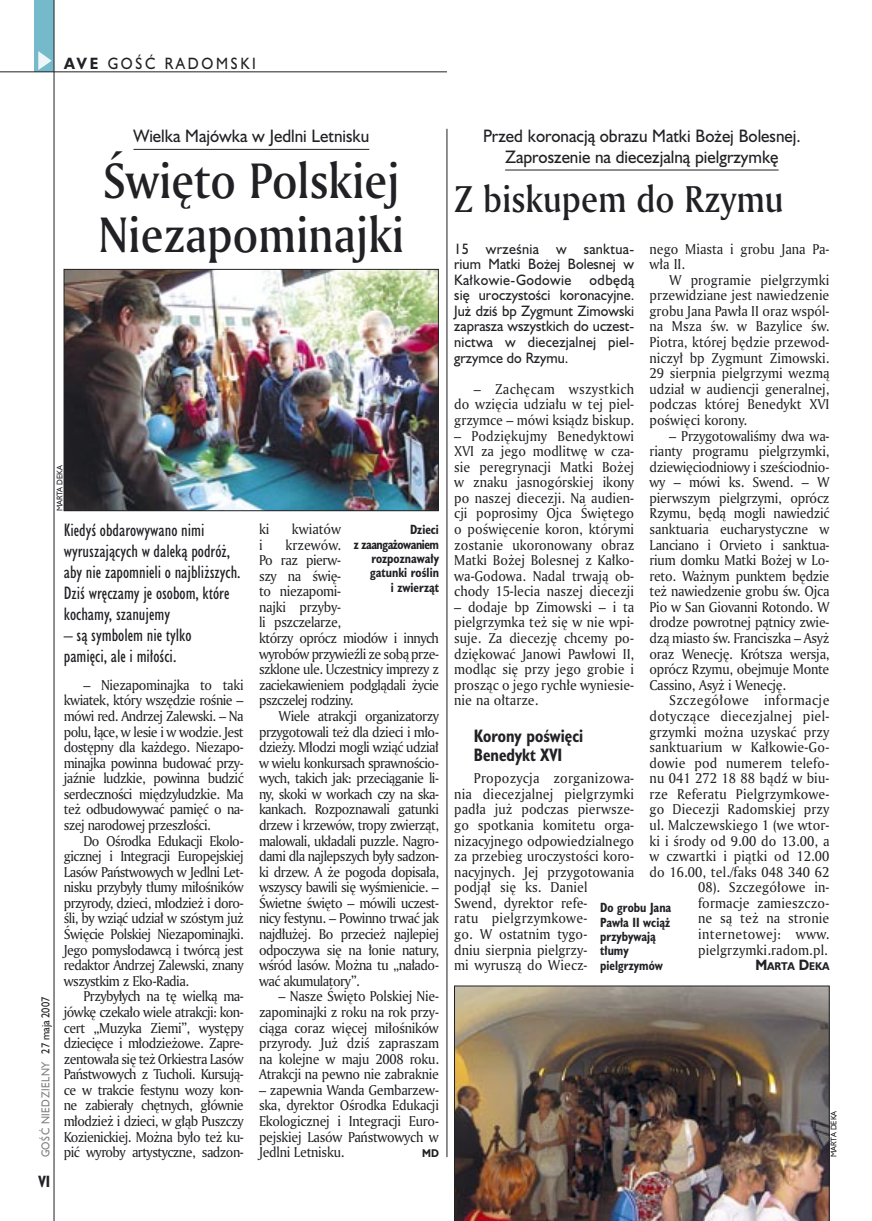
<style>
.page{position:relative;width:872px;height:1221px;background:#fff}
.page>*{position:absolute;margin:0;border:0;box-sizing:border-box;transform-origin:0 0}
._05a_tytyl_AmMd_32_pt{font:48px/54px "Amerigo Md PL";color:#212125;scale:.9 1}
._05-9_tytyl_AmMd_24_pt{font:36px "Amerigo Md PL";color:#212125;scale:.9 1}
._06-4_lead_lokal_HuCn_11_pt{font:16.5px/21px "Humanst 521 Cn PL";color:#212125}
._04-3_nadtytul_lokal{font:16.5px/21px "Humanst 521 PL";color:#212125;text-align:center;scale:.94 1}
._04_srodtytul_HuCB_11_pt{font:700 16.5px/19.5px "Humanst 521 Cn PL";color:#212125;scale:.94 1}
._15a_temat_lewo{font:15px "Humanst 521 PL";letter-spacing:.2em;color:#212125;scale:.9 1}
._16_pagina_lewa{font:700 15px "Humanst 521 Cn PL";color:#212125;scale:.94 1}
._01_body_tekst{font:13.8px/15.6px "Amerigo PL";color:#212125;text-align:justify;scale:.94 1}
._01_body_tekst-2{font:13.8px/15.6px "Amerigo PL";letter-spacing:-.04em;color:#212125;scale:.94 1}
._06-5_lead_lokal_maly_Hu_9_pt{font:13.8px/15.6px "Humanst 521 PL";letter-spacing:.015em;color:#212125;text-align:justify;scale:.94 1}
._09_podpis_zdjecia_HuCnB{font:700 12.3px/14.4px "Humanst 521 Cn PL";color:#212125;text-align:right;scale:.94 1}
._18a_data_lewa_GOSC{font:10.5px "Humanst 521 PL";letter-spacing:.05em;color:#7f7f83;scale:.9 1}
._18_data_lewa{font:10.5px "Humanst 521 PL";color:#212125;scale:.9 1}
._12a_autor_na_koncu_HuBd{font:700 10.35px "Humanst 521 PL";color:#212125;scale:.9 1}
._01_body_tekst-3{font:700 10.35px "Humanst 521 PL";color:#212125;scale:.9 1}
._09a_autor_zdjecia_Hu_5_pt{font:7.5px "Humanst 521 PL";color:#212125;scale:.94 1}
.s1{font-weight:700}
.s2{font-size:13.8px}
</style>
<div class="page">
<div style="left:35px;top:0;width:19px;height:72px;background:#75baca"></div>
<svg style="left:38px;top:51px;width:14px;height:19px"></svg>
<hr style="left:54px;top:0;width:1px;height:1220px;background:#212125">
<hr style="left:0;top:72px;width:447px;height:1px;background:#212125">
<hr style="left:133px;top:149px;width:236px;height:1px;background:#212125">
<img style="left:66px;top:271px;width:370px;height:238px">
<div style="left:64px;top:269px;width:374px;height:242px;border:1px solid #212125"></div>
<hr style="left:505px;top:170px;width:273px;height:1px;background:#212125">
<img style="left:454px;top:985px;width:375px;height:235px">
<hr style="left:447px;top:129px;width:1px;height:1027px;background:#212125">
<p class="_15a_temat_lewo" style="left:64px;top:53px;width:215px"><span class="s1">AVE</span> GOŚĆ RADOMSKI</p>
<p class="_04-3_nadtytul_lokal" style="left:133px;top:125px;width:252px">Wielka Majówka w Jedlni Letnisku</p>
<p class="_05a_tytyl_AmMd_32_pt" style="left:98px;top:153px;width:341px">Święto Polskiej<br>Niezapominajki</p>
<p class="_09a_autor_zdjecia_Hu_5_pt" style="left:54px;top:511px;width:51px;rotate:-90deg">MARTA DEKA</p>
<p class="_18_data_lewa" style="left:38px;top:1053px;width:64px;rotate:-90deg">27 maja 2007</p>
<p class="_18a_data_lewa_GOSC" style="left:38px;top:1157px;width:108px;rotate:-90deg">GOŚĆ NIEDZIELNY</p>
<p class="_16_pagina_lewa" style="left:38px;top:1170px;width:14px">VI</p>
<p class="_06-4_lead_lokal_HuCn_11_pt" style="left:64px;top:519px;width:178px">Kiedyś obdarowywano nimi wyruszających w daleką podróż, aby nie zapomnieli o najbliższych.<br>Dziś wręczamy je osobom, które kochamy, szanujemy</p>
<p class="_06-4_lead_lokal_HuCn_11_pt" style="left:64px;top:624px;width:129px">– są symbolem nie tylko pamięci, ale i miłości.</p>
<p class="_01_body_tekst" style="left:64px;top:676px;width:193px;text-indent:20px">– Niezapominajka to taki kwiatek, który wszędzie rośnie – mówi red. Andrzej Zalewski. – Na polu, łące, w lesie i w wodzie. Jest dostępny dla każdego. Niezapo&shy;minajka powinna budować przy&shy;jaźnie ludzkie, powinna budzić serdeczności międzyludzkie. Ma też odbudowywać pamięć o na&shy;szej narodowej przeszłości.</p>
<p class="_01_body_tekst" style="left:64px;top:832px;width:193px;text-indent:20px">Do Ośrodka Edukacji Ekolo&shy;gicznej i Integracji Europejskiej Lasów Państwowych w Jedlni Let&shy;nisku przybyły tłumy miłośników przyrody, dzieci, młodzież i doro&shy;śli, by wziąć udział w szóstym już Święcie Polskiej Niezapominajki.<br>Jego pomysłodawcą i twórcą jest redaktor Andrzej Zalewski, znany wszystkim z Eko-Radia.</p>
<p class="_01_body_tekst" style="left:64px;top:988px;width:193px;text-indent:20px">Przybyłych na tę wielką ma&shy;jówkę czekało wiele atrakcji: kon&shy;cert „Muzyka Ziemi”, występy dziecięce i młodzieżowe. Zapre&shy;zentowała się też Orkiestra Lasów Państwowych z Tucholi. Kursują&shy;ce w trakcie festynu wozy kon&shy;ne zabierały chętnych, głównie młodzież i dzieci, w głąb Puszczy Kozienickiej. Można było też ku&shy;pić wyroby artystyczne, sadzon-</p>
<p class="_01_body_tekst" style="left:259px;top:521px;width:13px">ki</p>
<p class="_01_body_tekst" style="left:292px;top:521px;width:54px">kwiatów</p>
<p class="_01_body_tekst" style="left:259px;top:536px;width:5px">i</p>
<p class="_09_podpis_zdjecia_HuCnB" style="left:354px;top:522px;width:92px">Dzieci<br>z zaangażowaniem rozpoznawały gatunki roślin<br>i zwierząt</p>
<p class="_01_body_tekst-2" style="left:259px;top:536px;width:193px;text-indent:26px">krzewów.<br>Po raz pierw-<br>szy na świę-<br>to niezapomi-<br>najki przyby-<br>li pszczelarze,<br>którzy oprócz miodów i innych wyrobów przywieźli ze sobą prze&shy;szklone ule. Uczestnicy imprezy z zaciekawieniem podglądali życie pszczelej rodziny.</p>
<p class="_01_body_tekst" style="left:259px;top:707px;width:193px;text-indent:20px">Wiele atrakcji organizatorzy przygotowali też dla dzieci i mło&shy;dzieży. Młodzi mogli wziąć udział w wielu konkursach sprawnościo&shy;wych, takich jak: przeciąganie li&shy;ny, skoki w workach czy na ska&shy;kankach. Rozpoznawali gatunki drzew i krzewów, tropy zwierząt, malowali, układali puzzle. Nagro&shy;dami dla najlepszych były sadzon&shy;ki drzew. A że pogoda dopisała, wszyscy bawili się wyśmienicie. – Świetne święto – mówili uczest&shy;nicy festynu. – Powinno trwać jak najdłużej. Bo przecież najlepiej odpoczywa się na łonie natury, wśród lasów. Można tu „nałado&shy;wać akumulatory”.</p>
<p class="_01_body_tekst" style="left:259px;top:988px;width:193px;text-indent:20px">– Nasze Święto Polskiej Nie&shy;zapominajki z roku na rok przy&shy;ciąga coraz więcej miłośników przyrody. Już dziś zapraszam na kolejne w maju 2008 roku.<br>Atrakcji na pewno nie zabraknie</p>
<p class="_01_body_tekst" style="left:259px;top:1081px;width:193px">– zapewnia Wanda Gembarzew&shy;ska, dyrektor Ośrodka Edukacji Ekologicznej i Integracji Euro&shy;pejskiej Lasów Państwowych w Jedlni Letnisku.</p>
<p class="_01_body_tekst-3" style="left:422px;top:1146px;width:20px">MD</p>
<p class="_04-3_nadtytul_lokal" style="left:483px;top:125px;width:339px">Przed koronacją obrazu Matki Bożej Bolesnej.<br>Zaproszenie na diecezjalną pielgrzymkę</p>
<p class="_05-9_tytyl_AmMd_24_pt" style="left:454px;top:175px;width:367px">Z biskupem do Rzymu</p>
<p class="_01_body_tekst" style="left:649px;top:240px;width:193px">nego Miasta i grobu Jana Pa&shy;wła II.</p>
<p class="_01_body_tekst" style="left:649px;top:271px;width:193px;text-indent:20px">W programie pielgrzymki przewidziane jest nawiedzenie grobu Jana Pawła II oraz wspól&shy;na Msza św. w Bazylice św.<br>Piotra, której będzie przewod&shy;niczył bp Zygmunt Zimowski.<br>29 sierpnia pielgrzymi wezmą udział w audiencji generalnej, podczas której Benedykt XVI poświęci korony.</p>
<p class="_01_body_tekst" style="left:649px;top:427px;width:193px;text-indent:20px">– Przygotowaliśmy dwa wa&shy;rianty programu pielgrzymki, dziewięciodniowy i sześciodnio&shy;wy – mówi ks. Swend. – W pierwszym pielgrzymi, oprócz Rzymu, będą mogli nawiedzić sanktuaria eucharystyczne w Lanciano i Orvieto i sanktua&shy;rium domku Matki Bożej w Lo&shy;reto. Ważnym punktem będzie też nawiedzenie grobu św. Ojca Pio w San Giovanni Rotondo. W drodze powrotnej pątnicy zwie&shy;dzą miasto św. Franciszka – Asyż oraz Wenecję. Krótsza wersja, oprócz Rzymu, obejmuje Monte Cassino, Asyż i Wenecję.</p>
<p class="_01_body_tekst" style="left:649px;top:692px;width:193px;text-align:right">Szczegółowe informacje dotyczące diecezjalnej piel&shy;grzymki można uzyskać przy sanktuarium w Kałkowie-Go&shy;dowie pod numerem telefo&shy;nu 041 272 18 88 bądź w biu&shy;rze Referatu Pielgrzymkowe&shy;go Diecezji Radomskiej przy ul. Malczewskiego 1 (we wtor&shy;ki i środy od 9.00 do 13.00, a w czwartki i piątki od 12.00 do 16.00, tel./faks 048 340 62<br>08). Szczegółowe in&shy;formacje zamieszczo-<br>ne są też na stronie internetowej: www. pielgrzymki.radom.pl.</p>
<p class="_12a_autor_na_koncu_HuBd" style="left:755px;top:959px;width:84px"><span class="s2">M</span>ARTA <span class="s2">D</span>EKA</p>
<p class="_06-5_lead_lokal_maly_Hu_9_pt" style="left:454px;top:240px;width:193px">15 września w sanktua&shy;rium Matki Bożej Bolesnej w Kałkowie-Godowie</p>
<p class="_06-5_lead_lokal_maly_Hu_9_pt" style="left:454px;top:271px;width:193px;text-indent:135px">odbędą się uroczystości koronacyjne.<br>Już dziś bp Zygmunt Zimowski zaprasza wszystkich do uczest&shy;nictwa w diecezjalnej piel&shy;grzymce do Rzymu.</p>
<p class="_01_body_tekst" style="left:454px;top:380px;width:193px;text-indent:20px">– Zachęcam wszystkich do wzięcia udziału w tej piel&shy;grzymce – mówi ksiądz biskup.</p>
<p class="_01_body_tekst" style="left:454px;top:427px;width:193px">– Podziękujmy Benedyktowi XVI za jego modlitwę w cza&shy;sie peregrynacji Matki Bożej w znaku jasnogórskiej ikony po naszej diecezji. Na audien&shy;cji poprosimy Ojca Świętego o poświęcenie koron, którymi zostanie ukoronowany obraz Matki Bożej Bolesnej z Kałko&shy;wa-Godowa. Nadal trwają ob&shy;chody 15-lecia naszej diecezji</p>
<p class="_01_body_tekst" style="left:454px;top:598px;width:193px">– dodaje bp Zimowski – i ta pielgrzymka też się w nie wpi&shy;suje. Za diecezję chcemy po&shy;dziękować Janowi Pawłowi II, modląc się przy jego grobie i prosząc o jego rychłe wyniesie&shy;nie na ołtarze.</p>
<p class="_04_srodtytul_HuCB_11_pt" style="left:474px;top:725px;width:118px">Korony poświęci<br>Benedykt XVI</p>
<p class="_01_body_tekst" style="left:454px;top:770px;width:193px;text-align:left;text-indent:20px">Propozycja zorganizowa&shy;nia diecezjalnej pielgrzymki padła już podczas pierwsze&shy;go spotkania komitetu orga&shy;nizacyjnego odpowiedzialnego za przebieg uroczystości koro&shy;nacyjnych. Jej przygotowania podjął się ks. Daniel<br>Swend, dyrektor refe-<br>ratu pielgrzymkowe-<br>go. W ostatnim tygo-<br>dniu sierpnia pielgrzy-<br>mi wyruszą do Wiecz-</p>
<p class="_09_podpis_zdjecia_HuCnB" style="left:600px;top:899px;width:77px;text-align:left">Do grobu Jana<br>Pawła II wciąż przybywają tłumy pielgrzymów</p>
<p class="_09a_autor_zdjecia_Hu_5_pt" style="left:828px;top:1156px;width:51px;rotate:-90deg">MARTA DEKA</p>
</div>
